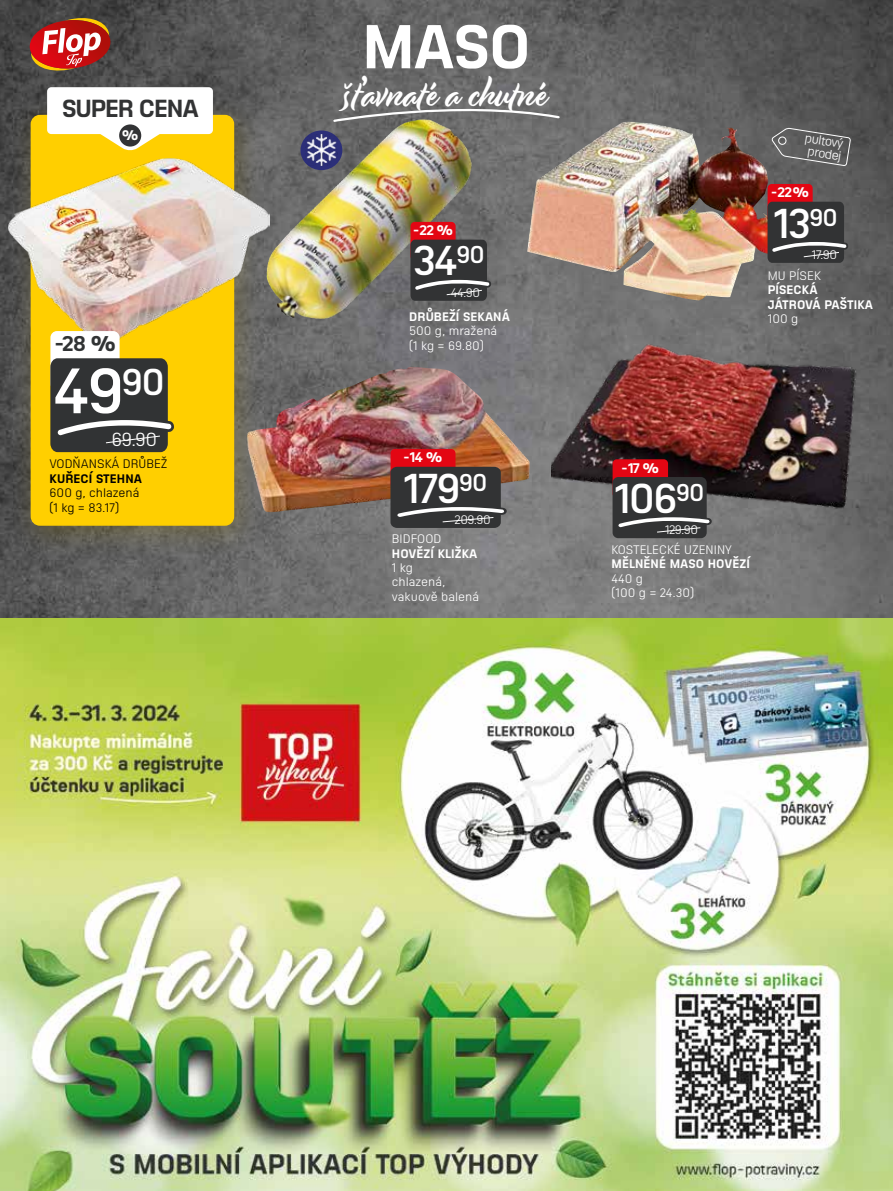
<style>
.page{position:relative;width:893px;height:1191px;background:#fff}
.page>*{position:absolute;margin:0;border:0;box-sizing:border-box;transform-origin:0 0}
.t1{font:600 62.1px "Sizmo Pro";color:#fff}
.t2{font:700 60px "Sizmo Pro";color:#fff}
.t3{font:42px "Modish";color:#fff}
.t4{font:600 40.5px "Sizmo Pro";letter-spacing:-.05em;color:#fff}
.t5{font:700 24px "Sizmo Pro";letter-spacing:-.05em;color:#323334}
.t6{font:700 20.7px "Sizmo Pro";color:#313334}
.t7{font:18.45px "Sizmo Pro";color:#fff}
.t8{font:700 13.5px "Sizmo Pro";letter-spacing:-.045em;color:#fff}
.t9{font:12.45px/12.5px "Sizmo Pro";color:#fff;text-align:center}
.t10{font:12px/14.4px "Sizmo Pro";color:#fff}
.t11{font:700 12px/14.4px "Sizmo Pro";letter-spacing:.005em;color:#fff}
.t12{font:12px/14.4px "Sizmo Pro";color:#000}
.t13{font:700 12px "Sizmo Pro";letter-spacing:.005em;color:#000}
</style>
<div class="page">
<img style="left:0;top:0;width:893px;height:618px">
<svg style="left:332px;top:99px;width:229px;height:24px;background:#797978"></svg>
<img style="left:892px;top:449px;width:1px;height:169px">
<svg style="left:29px;top:15px;width:83px;height:59px;background:#a74e45"></svg>
<div style="left:11px;top:98px;width:251px;height:459px;background:#836d00;opacity:.3"></div>
<div style="left:31px;top:116px;width:202px;height:409px;background:#ffcf00;border-radius:9px"></div>
<div style="left:31px;top:115px;width:203px;height:411px;border:2px solid #ffcf00;border-radius:9px"></div>
<div style="left:47px;top:87px;width:166px;height:47px;background:#fff;border-radius:4px"></div>
<svg style="left:91px;top:129px;width:78px;height:22px"></svg>
<div style="left:119px;top:124px;width:22px;height:23px;background:#323335;border-radius:50%"></div>
<svg style="left:788px;top:127px;width:63px;height:40px;background:#636363"></svg>
<img style="left:0;top:618px;width:893px;height:573px">
<img style="left:9px;top:157px;width:260px;height:185px">
<div style="left:50px;top:331px;width:70px;height:59px;background:#fff;border-radius:7px"></div>
<svg style="left:50px;top:358px;width:124px;height:94px;background:#48473d"></svg>
<img style="left:527px;top:122px;width:261px;height:178px">
<div style="left:768px;top:184px;width:45px;height:39px;background:#e30613;border-radius:4px"></div>
<svg style="left:767px;top:202px;width:82px;height:61px;background:#414142"></svg>
<img style="left:336px;top:119px;width:85px;height:67px">
<div style="left:410px;top:222px;width:46px;height:39px;background:#e30613;border-radius:4px"></div>
<svg style="left:410px;top:240px;width:82px;height:61px;background:#424344"></svg>
<div style="left:300px;top:130px;width:42px;height:40px;background:#2c2f79;border-radius:50%"></div>
<img style="left:306px;top:134px;width:31px;height:32px">
<img style="left:552px;top:334px;width:320px;height:192px">
<div style="left:613px;top:459px;width:55px;height:39px;background:#e30613;border-radius:4px"></div>
<div style="left:612px;top:477px;width:95px;height:61px;background:#323334;border-radius:6px"></div>
<svg style="left:618px;top:515px;width:94px;height:18px"></svg>
<img style="left:246px;top:367px;width:284px;height:146px">
<div style="left:391px;top:449px;width:64px;height:39px;background:#e30613;border-radius:4px"></div>
<svg style="left:390px;top:467px;width:117px;height:61px;background:#434243"></svg>
<h3 class="t5" style="left:62px;top:88px;width:138px">SUPER CENA</h3>
<p class="t8" style="left:122px;top:124px;width:18px">%</p>
<h3 class="t6" style="left:53px;top:326px;width:64px">-28 %</h3>
<h1 class="t1" style="left:53px;top:339px;width:113px">49<sup>90</sup></h1>
<h3 class="t7" style="left:112px;top:425px;width:47px">69.90</h3>
<p class="t12" style="left:50px;top:456px;width:119px">VODŇANSKÁ DRŮBEŽ</p>
<p class="t13" style="left:50px;top:468px;width:94px">KUŘECÍ STEHNA</p>
<p class="t12" style="left:50px;top:484px;width:91px">600 g, chlazená (1 kg = 83.17)</p>
<h2 class="t2" style="left:362px;top:-6px;width:170px">MASO</h2>
<h3 class="t3" style="left:344px;top:66px;width:206px">šťavnaté a chutné</h3>
<p class="t8" style="left:412px;top:218px;width:43px">-22 %</p>
<h3 class="t4" style="left:413px;top:227px;width:73px">34<sup>90</sup></h3>
<p class="t10" style="left:451px;top:284px;width:31px">44.90</p>
<p class="t11" style="left:409px;top:307px;width:102px">DRŮBEŽÍ SEKANÁ</p>
<p class="t10" style="left:409px;top:322px;width:90px">500 g, mražená (1 kg = 69.80)</p>
<p class="t8" style="left:402px;top:445px;width:41px">-14 %</p>
<h3 class="t4" style="left:404px;top:454px;width:85px">179<sup>90</sup></h3>
<p class="t10" style="left:455px;top:511px;width:38px">209.90</p>
<p class="t10" style="left:392px;top:530px;width:51px">BIDFOOD</p>
<p class="t11" style="left:392px;top:544px;width:87px">HOVĚZÍ KLIŽKA</p>
<p class="t10" style="left:392px;top:559px;width:89px">1 kg<br>chlazená, vakuově balená</p>
<p class="t9" style="left:806px;top:130px;width:41px;rotate:9deg">pultový prodej</p>
<p class="t8" style="left:770px;top:180px;width:41px">-22 %</p>
<h3 class="t4" style="left:774px;top:189px;width:65px">13<sup>90</sup></h3>
<p class="t10" style="left:812px;top:246px;width:27px">17.90</p>
<p class="t10" style="left:768px;top:267px;width:54px">MU PÍSEK</p>
<p class="t11" style="left:768px;top:281px;width:107px">PÍSECKÁ<br>JÁTROVÁ PAŠTIKA</p>
<p class="t10" style="left:768px;top:310px;width:32px">100 g</p>
<p class="t8" style="left:621px;top:456px;width:40px">-17 %</p>
<h3 class="t4" style="left:615px;top:464px;width:91px">106<sup>90</sup></h3>
<p class="t10" style="left:665px;top:522px;width:35px">129.90</p>
<p class="t10" style="left:611px;top:541px;width:122px">KOSTELECKÉ UZENINY</p>
<p class="t11" style="left:611px;top:555px;width:140px">MĚLNĚNÉ MASO HOVĚZÍ</p>
<p class="t10" style="left:611px;top:570px;width:84px">440 g<br>(100 g = 24.30)</p>
</div>
